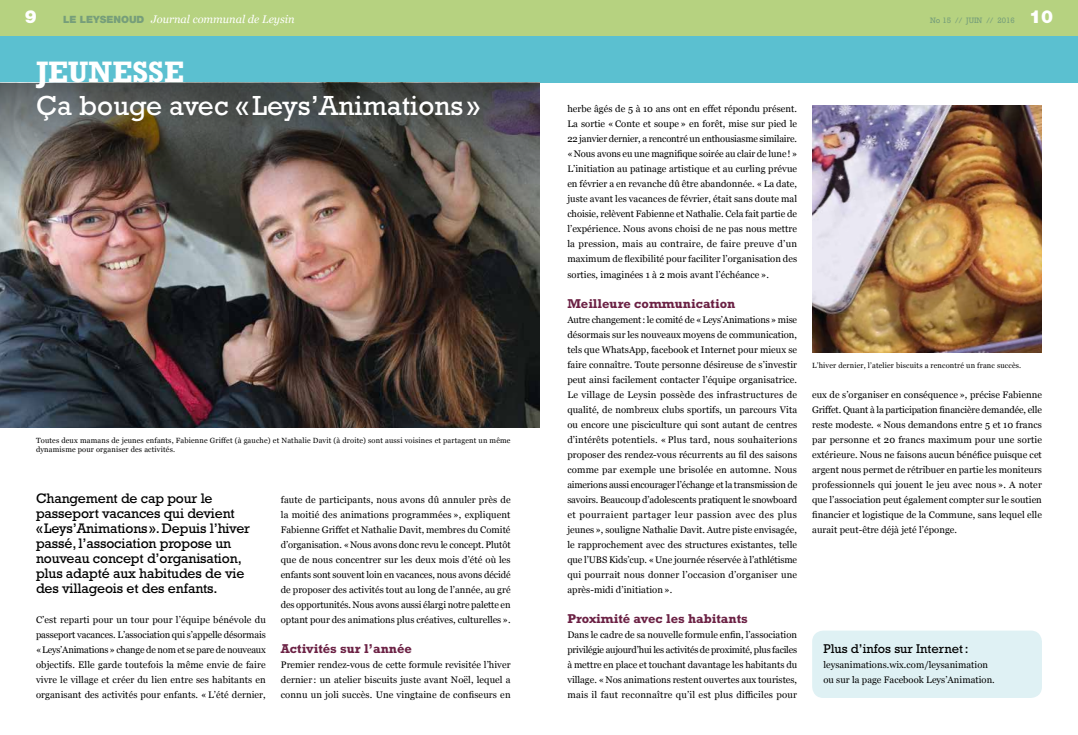
<style>
.page{position:relative;width:1078px;height:735px;background:#fff}
.page>*{position:absolute;margin:0;border:0;box-sizing:border-box;transform-origin:0 0}
.t1{font:700 30px "Rockwell";color:#fff}
.t2{font:28px "Rockwell";color:#fff}
.t3{font:900 18px "Helvetica Neue";color:#fff}
.t4{font:14px/15px "Rockwell";letter-spacing:-.01em;color:#000}
.t5{font:700 13px "Rockwell";color:#6b2144}
.t6{font:12.9px "Rockwell";color:#000}
.t7{font:italic 11px "Georgia";color:#fff}
.t8{font:9.5px/15px "Georgia";letter-spacing:.005em;color:#000;text-align:justify}
.t9{font:9.4px/15px "Georgia";letter-spacing:.005em;color:#000}
.t10{font:8px "Rockwell";color:#769e7a}
.t11{font:7.5px/9px "Georgia";letter-spacing:.02em;color:#000}
.s1{font-family:"Helvetica Neue";font-weight:900;font-style:normal;font-size:10px;color:#769e7a}
</style>
<div class="page">
<div style="left:0;top:0;width:1077px;height:36px;background:#b6d280"></div>
<div style="left:0;top:36px;width:1077px;height:46px;background:#5bc0d0"></div>
<img style="left:0;top:82px;width:539px;height:345px">
<img style="left:812px;top:105px;width:229px;height:247px">
<img style="left:0;top:83px;width:539px;height:129px">
<div style="left:812px;top:630px;width:229px;height:67px;background:#dff1f4;border-radius:11px"></div>
<h3 class="t3" style="left:25px;top:6px;width:14px">9</h3>
<p class="t7" style="left:63px;top:11px;width:233px"><span class="s1">LE LEYSENOUD</span> Journal communal de Leysin</p>
<p class="t10" style="left:929px;top:15px;width:86px">No 15 // JUIN // 2016</p>
<h3 class="t3" style="left:1028px;top:6px;width:26px">10</h3>
<h1 class="t1" style="left:36px;top:54px;width:150px">JEUNESSE</h1>
<h2 class="t2" style="left:36px;top:89px;width:445px">Ça bouge avec «Leys’Animations »</h2>
<p class="t8" style="left:567px;top:101px;width:231px">herbe âgés de 5 à 10 ans ont en effet répondu présent.<br>La sortie «Conte et soupe» en forêt, mise sur pied le 22 janvier dernier, a rencontré un enthousiasme similaire. «Nous avons eu une magnifique soirée au clair de lune!» L’initiation au patinage artistique et au curling prévue en février a en revanche dû être abandonnée. «La date, juste avant les vacances de février, était sans doute mal choisie, relèvent Fabienne et Nathalie. Cela fait partie de l’expérience. Nous avons choisi de ne pas nous mettre la pression, mais au contraire, de faire preuve d’un maximum de flexibilité pour faciliter l’organisation des sorties, imaginées 1 à 2 mois avant l’échéance».</p>
<h3 class="t5" style="left:567px;top:295px;width:169px">Meilleure communication</h3>
<p class="t8" style="left:567px;top:311px;width:231px">Autre changement: le comité de «Leys’Animations» mise désormais sur les nouveaux moyens de communication, tels que WhatsApp, facebook et Internet pour mieux se faire connaître. Toute personne désireuse de s’investir peut ainsi facilement contacter l’équipe organisatrice.<br>Le village de Leysin possède des infrastructures de qualité, de nombreux clubs sportifs, un parcours Vita ou encore une pisciculture qui sont autant de centres d’intérêts potentiels. « Plus tard, nous souhaiterions proposer des rendez-vous récurrents au fil des saisons comme par exemple une brisolée en automne. Nous aimerions aussi encourager l’échange et la transmission de savoirs. Beaucoup d’adolescents pratiquent le snowboard et pourraient partager leur passion avec des plus jeunes», souligne Nathalie Davit. Autre piste envisagée, le rapprochement avec des structures existantes, telle que l’UBS Kids’cup. «Une journée réservée à l’athlétisme qui pourrait nous donner l’occasion d’organiser une après-midi d’initiation».</p>
<h3 class="t5" style="left:567px;top:610px;width:182px">Proximité avec les habitants</h3>
<p class="t8" style="left:567px;top:626px;width:231px">Dans le cadre de sa nouvelle formule enfin, l’association privilégie aujourd’hui les activités de proximité, plus faciles à mettre en place et touchant davantage les habitants du village. «Nos animations restent ouvertes aux touristes, mais il faut reconnaître qu’il est plus difficiles pour</p>
<p class="t11" style="left:812px;top:360px;width:210px">L’hiver dernier, l’atelier biscuits a rencontré un franc succès.</p>
<p class="t8" style="left:812px;top:386px;width:231px">eux de s’organiser en conséquence», précise Fabienne Griffet. Quant à la participation financière demandée, elle reste modeste. «Nous demandons entre 5 et 10 francs par personne et 20 francs maximum pour une sortie extérieure. Nous ne faisons aucun bénéfice puisque cet argent nous permet de rétribuer en partie les moniteurs professionnels qui jouent le jeu avec nous ». A noter que l’association peut également compter sur le soutien financier et logistique de la Commune, sans lequel elle aurait peut-être déjà jeté l’éponge.</p>
<p class="t11" style="left:36px;top:435px;width:476px">Toutes deux mamans de jeunes enfants, Fabienne Griffet (à gauche) et Nathalie Davit (à droite) sont aussi voisines et partagent un même dynamisme pour organiser des activités.</p>
<h3 class="t4" style="left:36px;top:490px;width:215px">Changement de cap pour le passeport vacances qui devient «Leys’Animations». Depuis l’hiver passé, l’association propose un nouveau concept d’organisation, plus adapté aux habitudes de vie des villageois et des enfants.</h3>
<p class="t8" style="left:36px;top:611px;width:231px">C’est reparti pour un tour pour l’équipe bénévole du passeport vacances. L’association qui s’appelle désormais «Leys’Animations» change de nom et se pare de nouveaux objectifs. Elle garde toutefois la même envie de faire vivre le village et créer du lien entre ses habitants en organisant des activités pour enfants. «L’été dernier,</p>
<p class="t8" style="left:281px;top:491px;width:231px">faute de participants, nous avons dû annuler près de la moitié des animations programmées », expliquent Fabienne Griffet et Nathalie Davit, membres du Comité d’organisation. «Nous avons donc revu le concept. Plutôt que de nous concentrer sur les deux mois d’été où les enfants sont souvent loin en vacances, nous avons décidé de proposer des activités tout au long de l’année, au gré des opportunités. Nous avons aussi élargi notre palette en optant pour des animations plus créatives, culturelles».</p>
<h3 class="t5" style="left:281px;top:640px;width:133px">Activités sur l’année</h3>
<p class="t8" style="left:281px;top:656px;width:231px">Premier rendez-vous de cette formule revisitée l’hiver dernier : un atelier biscuits juste avant Noël, lequel a connu un joli succès. Une vingtaine de confiseurs en</p>
<h3 class="t6" style="left:823px;top:640px;width:147px">Plus d’infos sur Internet:</h3>
<p class="t9" style="left:823px;top:656px;width:173px">leysanimations.wix.com/leysanimation ou sur la page Facebook Leys’Animation.</p>
</div>
